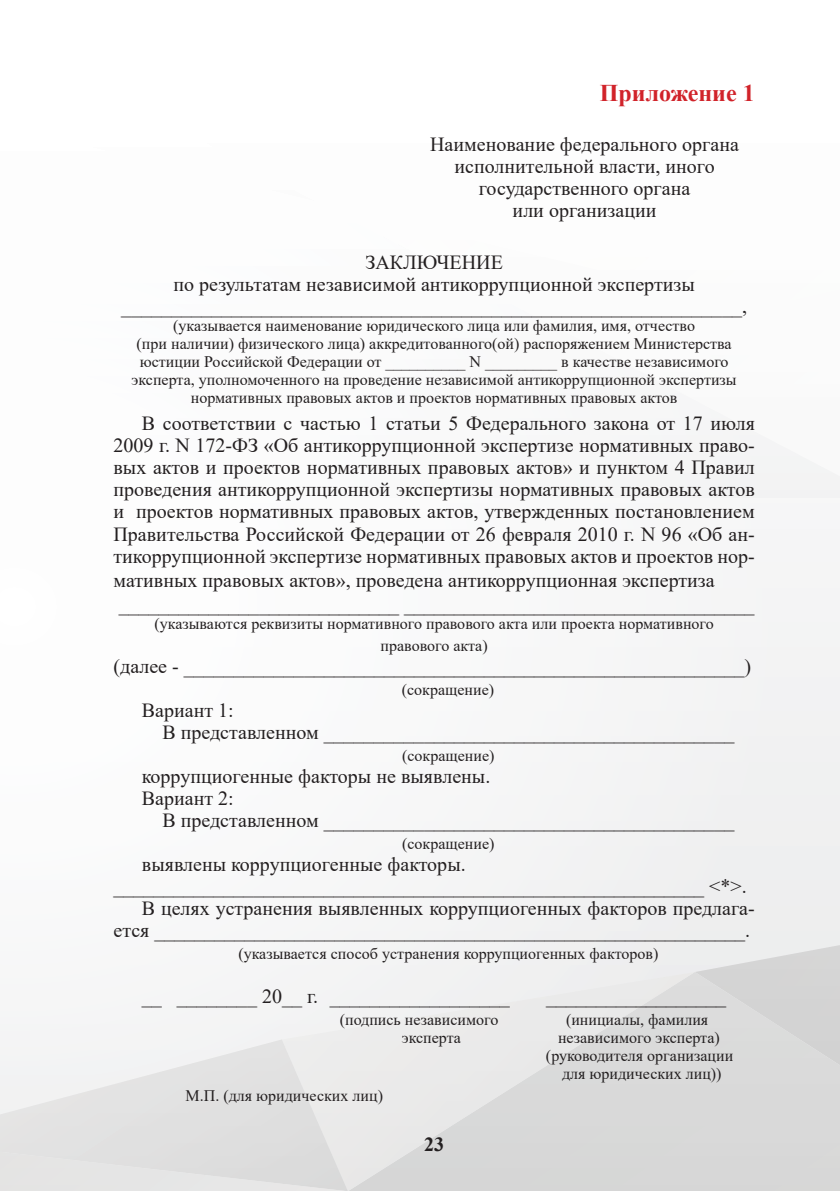
<style>
.page{position:relative;width:840px;height:1191px;background:#fff}
.page>*{position:absolute;margin:0;border:0;box-sizing:border-box;transform-origin:0 0}
.t1{font:700 24px "Times New Roman";color:#d1232a}
.t2{font:20px/22px "Times New Roman";color:#231f20}
.t3{font:700 20px "Times New Roman";color:#231f20}
.t4{font:16px/18px "Times New Roman";color:#231f20;text-align:center}
</style>
<div class="page">
<div style="left:0;top:0;width:839px;height:1191px;background:#fbfbfb"></div>
<svg style="left:694px;top:945px;width:145px;height:27px"></svg>
<div style="left:694px;top:972px;width:145px;height:219px;background:#d9d9d9"></div>
<svg style="left:290px;top:972px;width:404px;height:219px"></svg>
<svg style="left:0;top:1039px;width:348px;height:101px"></svg>
<div style="left:0;top:1140px;width:348px;height:51px;background:#e1e1e1"></div>
<p class="t1" style="left:599px;top:76px;width:156px">Приложение 1</p>
<p class="t2" style="left:430px;top:133px;width:310px;text-align:center">Наименование федерального органа исполнительной власти, иного государственного органа<br>или организации</p>
<p class="t2" style="left:121px;top:250px;width:626px;text-align:center">ЗАКЛЮЧЕНИЕ<br>по результатам независимой антикоррупционной экспертизы ______________________________________________________________,</p>
<p class="t4" style="left:131px;top:316px;width:606px">(указывается наименование юридического лица или фамилия, имя, отчество<br>(при наличии) физического лица) аккредитованного(ой) распоряжением Министерства юстиции Российской Федерации от __________ N _________ в качестве независимого эксперта, уполномоченного на проведение независимой антикоррупционной экспертизы нормативных правовых актов и проектов нормативных правовых актов</p>
<p class="t2" style="left:113px;top:412px;width:642px;text-align:justify;text-indent:28px">В соответствии с частью 1 статьи 5 Федерального закона от 17 июля 2009 г. N 172-ФЗ «Об антикоррупционной экспертизе нормативных право&shy;вых актов и проектов нормативных правовых актов» и пунктом 4 Правил проведения антикоррупционной экспертизы нормативных правовых актов и проектов нормативных правовых актов, утвержденных постановлением Правительства Российской Федерации от 26 февраля 2010 г. N 96 «Об ан&shy;тикоррупционной экспертизе нормативных правовых актов и проектов нор-</p>
<p class="t2" style="left:113px;top:567px;width:642px;line-height:24px">мативных правовых актов», проведена антикоррупционная экспертиза ____________________________ ___________________________________</p>
<p class="t4" style="left:154px;top:611px;width:560px;line-height:22px">(указываются реквизиты нормативного правового акта или проекта нормативного правового акта)</p>
<p class="t2" style="left:113px;top:654px;width:638px">(далее - ________________________________________________________)</p>
<p class="t4" style="left:401px;top:679px;width:94px">(сокращение)</p>
<p class="t2" style="left:162px;top:698px;width:573px;text-indent:-20px">Вариант 1:<br>В представленном _________________________________________</p>
<p class="t4" style="left:402px;top:745px;width:94px">(сокращение)</p>
<p class="t2" style="left:142px;top:764px;width:350px">коррупциогенные факторы не выявлены.<br>Вариант 2:</p>
<p class="t2" style="left:162px;top:808px;width:573px">В представленном _________________________________________</p>
<p class="t4" style="left:402px;top:833px;width:94px">(сокращение)</p>
<p class="t2" style="left:142px;top:852px;width:325px">выявлены коррупциогенные факторы.</p>
<p class="t2" style="left:113px;top:874px;width:634px">___________________________________________________________ &lt;*&gt;.</p>
<p class="t2" style="left:142px;top:896px;width:614px">В целях устранения выявленных коррупциогенных факторов предлага-</p>
<p class="t2" style="left:113px;top:918px;width:637px">ется ___________________________________________________________.</p>
<p class="t4" style="left:238px;top:943px;width:421px">(указывается способ устранения коррупциогенных факторов)</p>
<p class="t2" style="left:142px;top:984px;width:369px">__ ________ 20__ г. __________________</p>
<p class="t2" style="left:545px;top:984px;width:181px">__________________</p>
<p class="t4" style="left:339px;top:1009px;width:160px">(подпись независимого</p>
<p class="t4" style="left:565px;top:1009px;width:144px">(инициалы, фамилия</p>
<p class="t4" style="left:401px;top:1027px;width:61px">эксперта</p>
<p class="t4" style="left:545px;top:1027px;width:189px">независимого эксперта) (руководителя организации для юридических лиц))</p>
<p class="t4" style="left:185px;top:1085px;width:199px">М.П. (для юридических лиц)</p>
<p class="t3" style="left:424px;top:1130px;width:21px">23</p>
</div>
